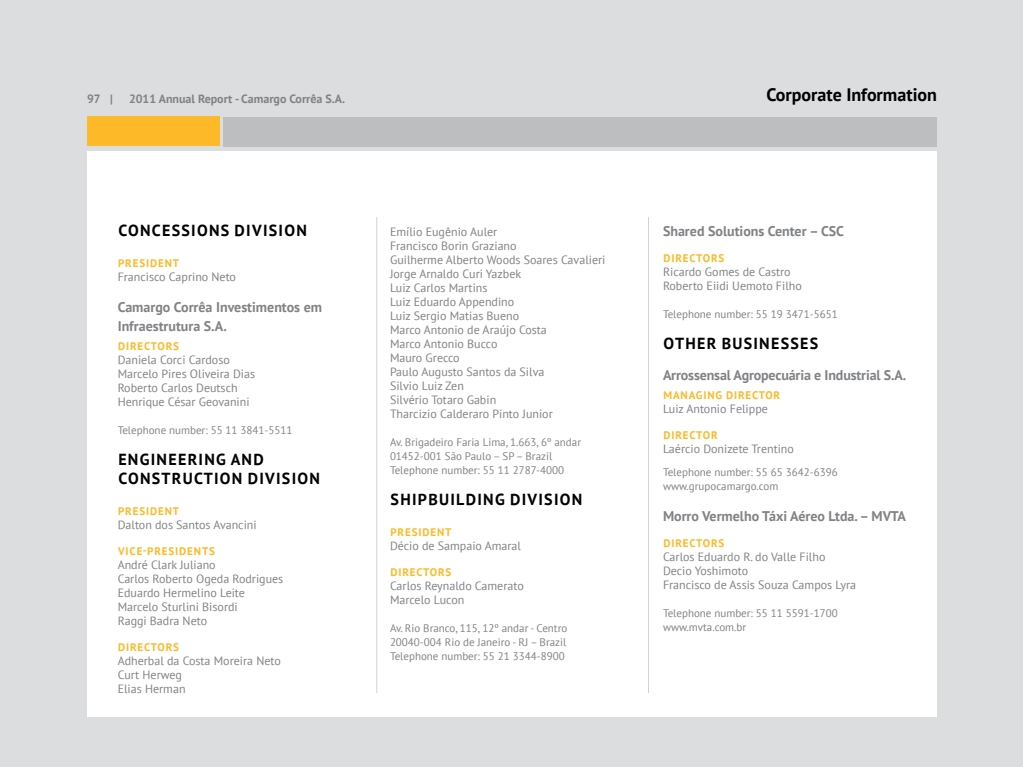
<style>
.page{position:relative;width:1024px;height:768px;background:#dcddde}
.page>*{position:absolute;margin:0;border:0;box-sizing:border-box;transform-origin:0 0}
.t1{font:700 18px "PT Sans";color:#000}
.t2{font:700 16px/19px "PT Sans";letter-spacing:.08em;color:#000}
.t3{font:700 14px/19px "PT Sans";color:#808285}
.t4{font:12px/14px "PT Sans";color:#808285}
.t5{font:700 12px "PT Sans";color:#808285}
.t6{font:11px/14px "PT Sans";color:#808285}
.t7{font:700 11px "PT Sans";letter-spacing:.08em;color:#fdb927}
</style>
<div class="page">
<div style="left:87px;top:151px;width:850px;height:566px;background:#fff"></div>
<div style="left:224px;top:117px;width:713px;height:30px;background:#bcbec0"></div>
<div style="left:87px;top:116px;width:133px;height:30px;background:#fdb927"></div>
<hr style="left:376px;top:217px;width:1px;height:476px;background:#d1d3d4">
<hr style="left:648px;top:217px;width:1px;height:476px;background:#d1d3d4">
<p class="t5" style="left:87px;top:91px;width:27px">97 |</p>
<p class="t5" style="left:129px;top:91px;width:218px">2011 Annual Report - Camargo Corrêa S.A.</p>
<p class="t2" style="left:118px;top:221px;width:190px">CONCESSIONS DIVISION</p>
<p class="t7" style="left:118px;top:256px;width:62px">PRESIDENT</p>
<p class="t4" style="left:118px;top:270px;width:120px">Francisco Caprino Neto</p>
<p class="t3" style="left:118px;top:298px;width:206px">Camargo Corrêa Investimentos em<br>Infraestrutura S.A.</p>
<p class="t7" style="left:118px;top:339px;width:62px">DIRECTORS</p>
<p class="t4" style="left:118px;top:353px;width:139px">Daniela Corci Cardoso<br>Marcelo Pires Oliveira Dias<br>Roberto Carlos Deutsch<br>Henrique César Geovanini</p>
<p class="t6" style="left:118px;top:423px;width:176px">Telephone number: 55 11 3841-5511</p>
<p class="t2" style="left:118px;top:450px;width:203px">ENGINEERING AND<br>CONSTRUCTION DIVISION</p>
<p class="t7" style="left:118px;top:504px;width:62px">PRESIDENT</p>
<p class="t4" style="left:118px;top:518px;width:141px">Dalton dos Santos Avancini</p>
<p class="t7" style="left:118px;top:544px;width:98px">VICE-PRESIDENTS</p>
<p class="t4" style="left:118px;top:558px;width:167px">André Clark Juliano<br>Carlos Roberto Ogeda Rodrigues<br>Eduardo Hermelino Leite<br>Marcelo Sturlini Bisordi<br>Raggi Badra Neto</p>
<p class="t7" style="left:118px;top:640px;width:62px">DIRECTORS</p>
<p class="t4" style="left:118px;top:654px;width:165px">Adherbal da Costa Moreira Neto<br>Curt Herweg<br>Elias Herman</p>
<p class="t4" style="left:390px;top:224px;width:217px">Emílio Eugênio Auler<br>Francisco Borin Graziano<br>Guilherme Alberto Woods Soares Cavalieri<br>Jorge Arnaldo Curi Yazbek<br>Luiz Carlos Martins<br>Luiz Eduardo Appendino<br>Luiz Sergio Matias Bueno<br>Marco Antonio de Araújo Costa<br>Marco Antonio Bucco<br>Mauro Grecco<br>Paulo Augusto Santos da Silva<br>Silvio Luiz Zen<br>Silvério Totaro Gabin<br>Tharcizio Calderaro Pinto Junior</p>
<p class="t6" style="left:390px;top:435px;width:193px">Av. Brigadeiro Faria Lima, 1.663, 6º andar<br>01452-001 São Paulo – SP – Brazil<br>Telephone number: 55 11 2787-4000</p>
<p class="t2" style="left:391px;top:489px;width:193px">SHIPBUILDING DIVISION</p>
<p class="t7" style="left:390px;top:525px;width:62px">PRESIDENT</p>
<p class="t4" style="left:390px;top:538px;width:133px">Décio de Sampaio Amaral</p>
<p class="t7" style="left:390px;top:565px;width:62px">DIRECTORS</p>
<p class="t4" style="left:390px;top:578px;width:135px">Carlos Reynaldo Camerato<br>Marcelo Lucon</p>
<p class="t6" style="left:390px;top:621px;width:179px;text-align:justify">Av. Rio Branco, 115, 12º andar - Centro 20040-004 Rio de Janeiro - RJ – Brazil Telephone number: 55 21 3344-8900</p>
<p class="t1" style="left:766px;top:83px;width:172px">Corporate Information</p>
<p class="t3" style="left:663px;top:221px;width:183px">Shared Solutions Center – CSC</p>
<p class="t7" style="left:663px;top:250px;width:62px">DIRECTORS</p>
<p class="t4" style="left:663px;top:264px;width:140px">Ricardo Gomes de Castro<br>Roberto Eiidi Uemoto Filho</p>
<p class="t6" style="left:663px;top:306px;width:176px">Telephone number: 55 19 3471-5651</p>
<p class="t2" style="left:664px;top:333px;width:156px">OTHER BUSINESSES</p>
<p class="t3" style="left:663px;top:365px;width:245px">Arrossensal Agropecuária e Industrial S.A.</p>
<p class="t7" style="left:663px;top:387px;width:118px">MANAGING DIRECTOR</p>
<p class="t4" style="left:663px;top:401px;width:106px">Luiz Antonio Felippe</p>
<p class="t7" style="left:663px;top:427px;width:56px">DIRECTOR</p>
<p class="t4" style="left:663px;top:441px;width:132px">Laércio Donizete Trentino</p>
<p class="t6" style="left:663px;top:464px;width:176px">Telephone number: 55 65 3642-6396 www.grupocamargo.com</p>
<p class="t3" style="left:663px;top:506px;width:245px">Morro Vermelho Táxi Aéreo Ltda. – MVTA</p>
<p class="t7" style="left:663px;top:535px;width:62px">DIRECTORS</p>
<p class="t4" style="left:663px;top:549px;width:195px">Carlos Eduardo R. do Valle Filho<br>Decio Yoshimoto<br>Francisco de Assis Souza Campos Lyra</p>
<p class="t6" style="left:663px;top:605px;width:176px">Telephone number: 55 11 5591-1700 www.mvta.com.br</p>
</div>
